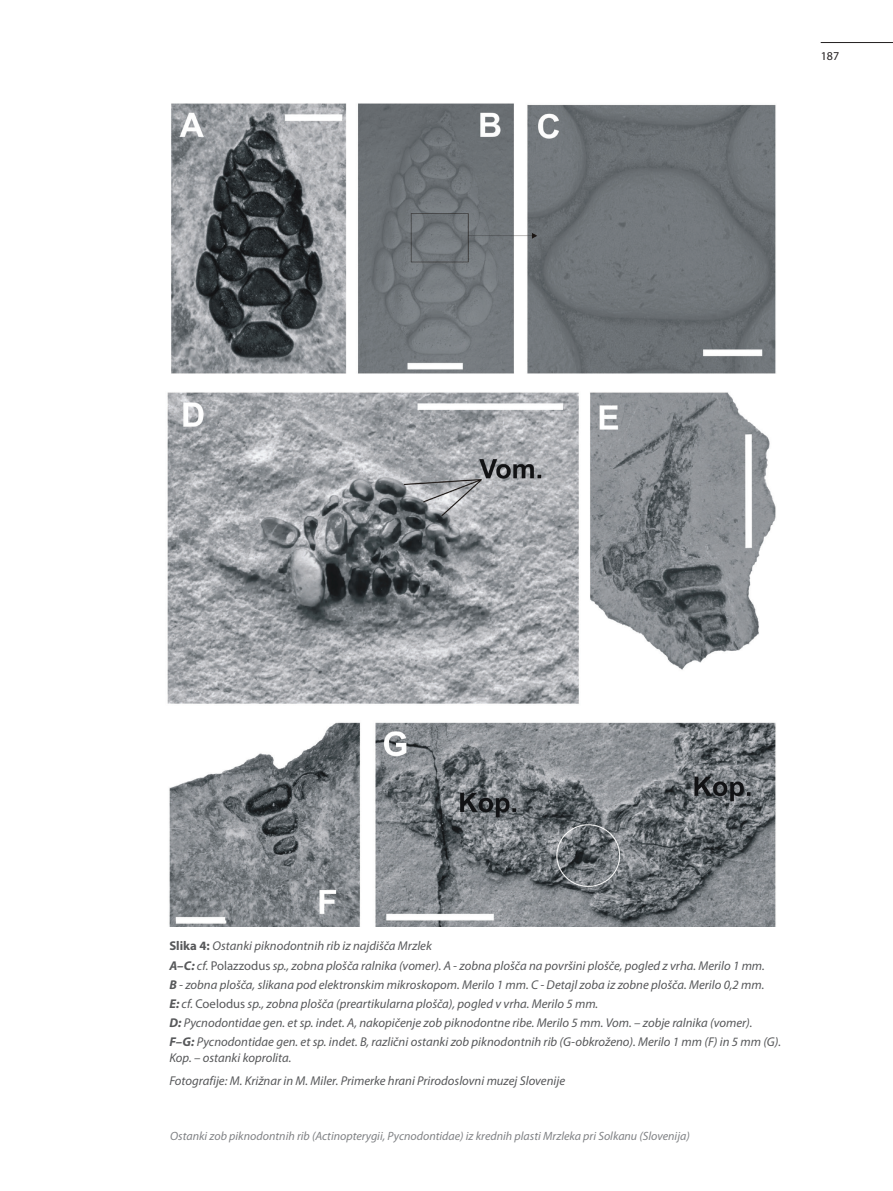
<style>
.page{position:relative;width:893px;height:1191px;background:#fff}
.page>*{position:absolute;margin:0;border:0;box-sizing:border-box;transform-origin:0 0}
.t1{font:italic 12.75px/19.2px "Myriad Pro";color:#57585a}
.t2{font:italic 12px "Myriad Pro";color:#808285}
.t3{font:12px "Myriad Pro";color:#231f20}
.s1{font-weight:700;font-style:normal}
.s2{font-weight:700}
.s3{font-style:normal}
</style>
<div class="page">
<hr style="left:821px;top:42px;width:72px;height:1px;background:#231f20">
<img style="left:167px;top:103px;width:609px;height:824px">
<p class="t3" style="left:821px;top:48px;width:20px">187</p>
<p class="t1" style="left:169px;top:936px;width:613px"><span class="s1">Slika 4:</span> Ostanki piknodontnih rib iz najdišča Mrzlek<br><span class="s2">A–C:</span> cf. <span class="s3">Polazzodus</span> sp., zobna plošča ralnika (vomer). A - zobna plošča na površini plošče, pogled z vrha. Merilo 1 mm.<br><span class="s2">B</span> - zobna plošča, slikana pod elektronskim mikroskopom. Merilo 1 mm. C - Detajl zoba iz zobne plošča. Merilo 0,2 mm.<br><span class="s2">E:</span> cf. <span class="s3">Coelodus</span> sp., zobna plošča (preartikularna plošča), pogled v vrha. Merilo 5 mm.<br><span class="s2">D:</span> Pycnodontidae gen. et sp. indet. A, nakopičenje zob piknodontne ribe. Merilo 5 mm. Vom. – zobje ralnika (vomer).<br><span class="s2">F–G:</span> Pycnodontidae gen. et sp. indet. B, različni ostanki zob piknodontnih rib (G-obkroženo). Merilo 1 mm (F) in 5 mm (G).</p>
<p class="t1" style="left:169px;top:1045px;width:397px;line-height:23.1px">Kop. – ostanki koprolita.<br>Fotografije: M. Križnar in M. Miler. Primerke hrani Prirodoslovni muzej Slovenije</p>
<p class="t2" style="left:170px;top:1128px;width:521px">Ostanki zob piknodontnih rib (Actinopterygii, Pycnodontidae) iz krednih plasti Mrzleka pri Solkanu (Slovenija)</p>
</div>
